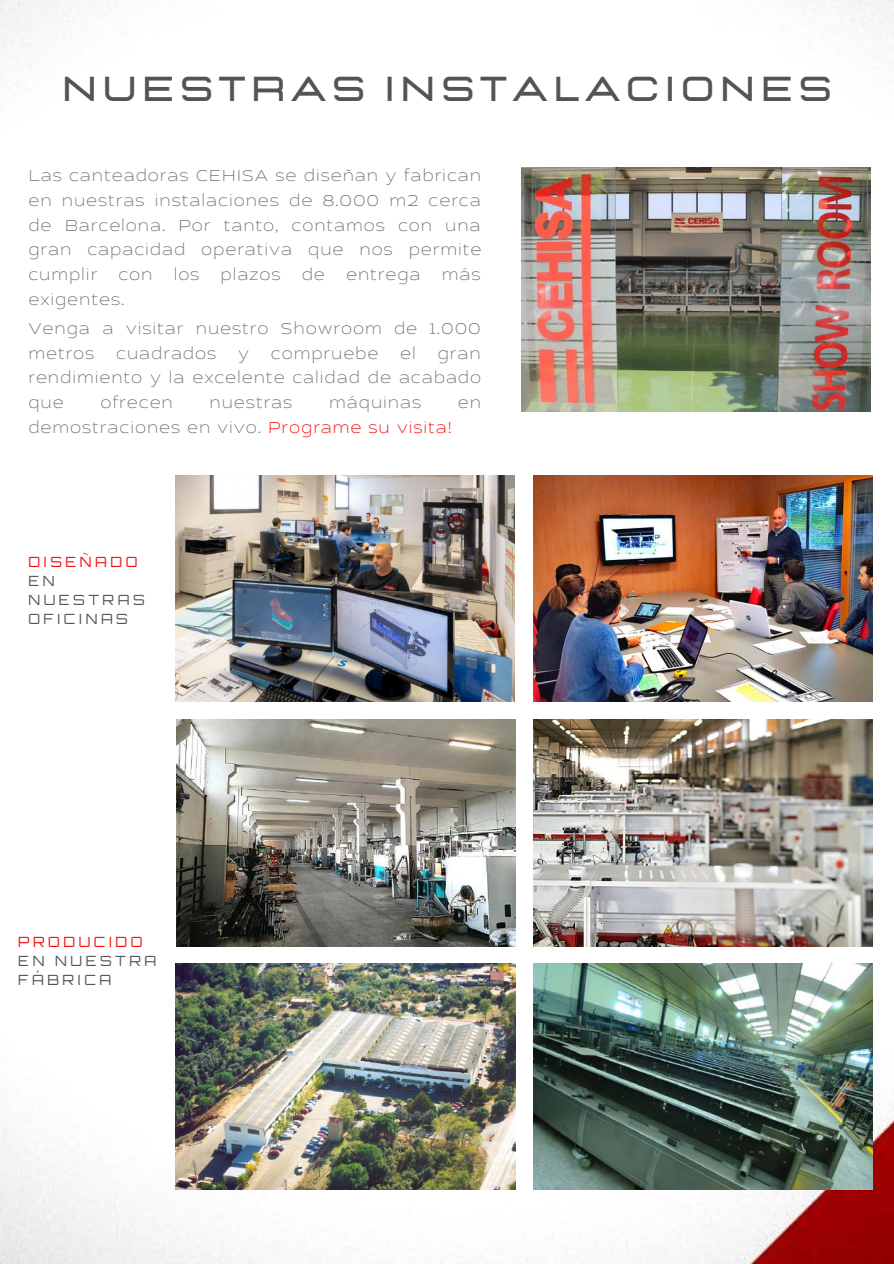
<style>
.page{position:relative;width:894px;height:1264px;background:#fff}
.page>*{position:absolute;margin:0;border:0;box-sizing:border-box;transform-origin:0 0}
.t1{font:700 34.5px "Lastica";letter-spacing:.15em;color:#545454}
.t2{font:200 expanded 18px/24.8px "Cedra 4 F";letter-spacing:.05em;color:#737373;text-align:justify}
.t3{font:300 14.1px/19.2px "Orbitron";letter-spacing:.25em;color:#545454}
.t4{font:300 14.1px "Orbitron";letter-spacing:.25em;color:#f50c0c}
.s1{color:#f50c0c}
</style>
<div class="page">
<img style="left:0;top:0;width:893px;height:1263px">
<img style="left:533px;top:475px;width:339px;height:227px">
<img style="left:175px;top:475px;width:339px;height:227px">
<img style="left:533px;top:719px;width:339px;height:227px">
<img style="left:176px;top:719px;width:339px;height:227px">
<img style="left:176px;top:963px;width:339px;height:226px">
<img style="left:533px;top:963px;width:339px;height:226px">
<img style="left:521px;top:167px;width:349px;height:244px">
<h1 class="t1" style="left:62px;top:72px;width:771px">NUESTRAS INSTALACIONES</h1>
<p class="t2" style="left:28px;top:162px;width:454px">Las canteadoras CEHISA se diseñan y fabrican en nuestras instalaciones de 8.000 m2 cerca de Barcelona. Por tanto, contamos con una gran capacidad operativa que nos permite cumplir con los plazos de entrega más exigentes.</p>
<p class="t2" style="left:28px;top:315px;width:454px">Venga a visitar nuestro Showroom de 1.000 metros cuadrados y compruebe el gran rendimiento y la excelente calidad de acabado que</p>
<p class="t2" style="left:100px;top:389px;width:74px">ofrecen</p>
<p class="t2" style="left:209px;top:389px;width:84px">nuestras</p>
<p class="t2" style="left:329px;top:389px;width:94px">máquinas</p>
<p class="t2" style="left:458px;top:389px;width:25px">en</p>
<p class="t2" style="left:28px;top:414px;width:425px">demostraciones en vivo. <span class="s1">Programe su visita!</span></p>
<p class="t4" style="left:28px;top:556px;width:110px">DISEÑADO</p>
<p class="t3" style="left:28px;top:573px;width:118px">EN<br>NUESTRAS<br>OFICINAS</p>
<p class="t4" style="left:18px;top:936px;width:126px">PRODUCIDO</p>
<p class="t3" style="left:18px;top:953px;width:139px">EN NUESTRA<br>FÁBRICA</p>
</div>
